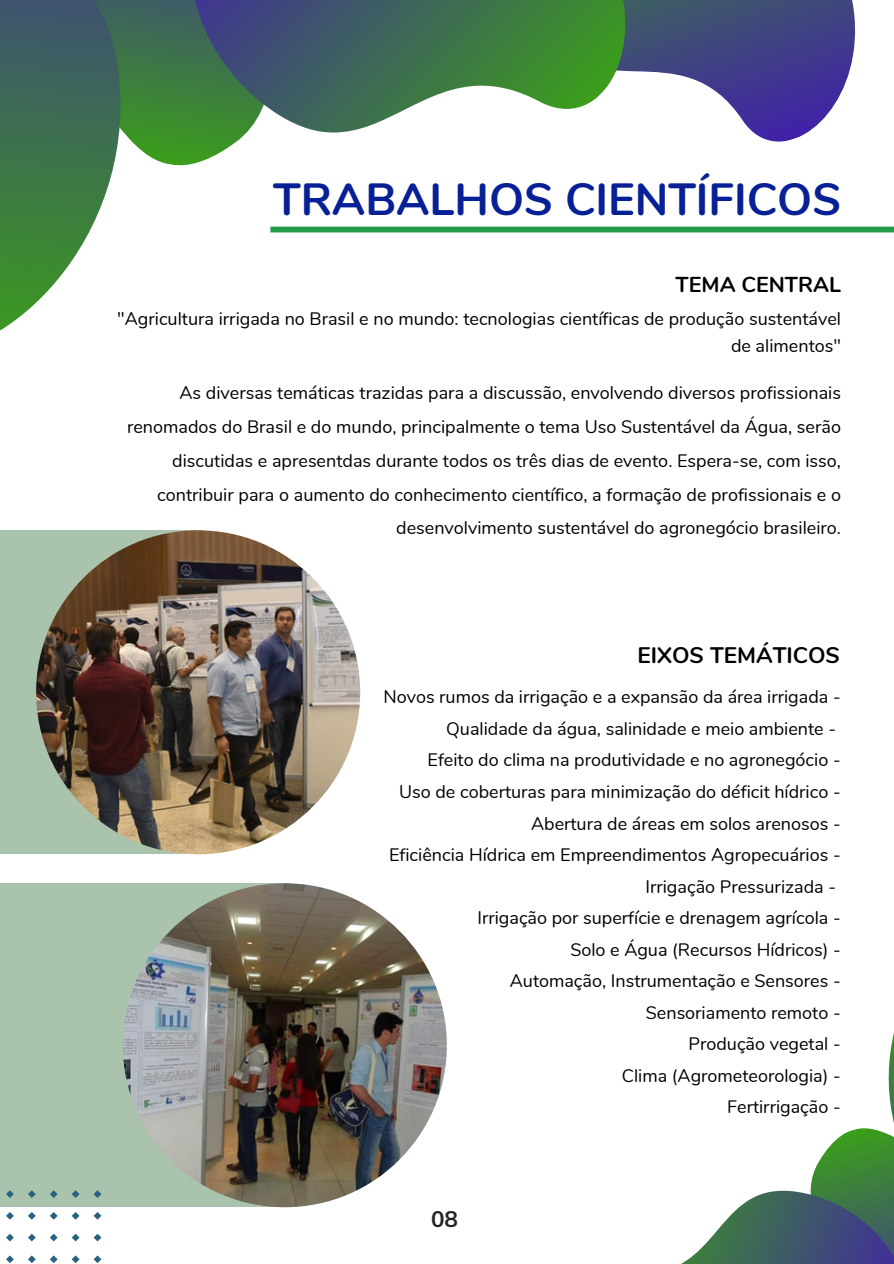
<style>
.page{position:relative;width:894px;height:1264px;background:#fff}
.page>*{position:absolute;margin:0;border:0;box-sizing:border-box;transform-origin:0 0}
.t1{font:700 45px "Nunito";color:#072095}
.t2{font:700 22.5px "Nunito";color:#000}
.t3{font:700 22.5px "Nunito";color:#242424}
.t4{font:700 21.6px "Nunito";color:#000}
.t5{font:18px/33.8px "Nunito";color:#000;text-align:right}
</style>
<div class="page">
<svg style="left:141px;top:0;width:106px;height:165px"></svg>
<svg style="left:659px;top:0;width:197px;height:142px"></svg>
<svg style="left:157px;top:0;width:502px;height:132px"></svg>
<svg style="left:0;top:0;width:141px;height:331px"></svg>
<div style="left:0;top:530px;width:202px;height:323px;background:#a9c3ac"></div>
<img style="left:36px;top:530px;width:324px;height:324px;border-radius:50%">
<div style="left:0;top:883px;width:288px;height:323px;background:#a9c3ac"></div>
<div style="left:270px;top:227px;width:623px;height:5px;background:#249946"></div>
<img style="left:123px;top:883px;width:323px;height:324px;border-radius:50%">
<svg style="left:6px;top:1255px;width:8px;height:8px"></svg>
<svg style="left:6px;top:1233px;width:8px;height:8px"></svg>
<svg style="left:6px;top:1212px;width:8px;height:7px"></svg>
<svg style="left:6px;top:1190px;width:8px;height:7px"></svg>
<svg style="left:28px;top:1255px;width:8px;height:8px"></svg>
<svg style="left:28px;top:1233px;width:8px;height:8px"></svg>
<svg style="left:28px;top:1212px;width:8px;height:7px"></svg>
<svg style="left:28px;top:1190px;width:8px;height:7px"></svg>
<svg style="left:50px;top:1255px;width:8px;height:8px"></svg>
<svg style="left:50px;top:1233px;width:8px;height:8px"></svg>
<svg style="left:50px;top:1212px;width:8px;height:7px"></svg>
<svg style="left:50px;top:1190px;width:8px;height:7px"></svg>
<svg style="left:72px;top:1255px;width:7px;height:8px"></svg>
<svg style="left:72px;top:1233px;width:7px;height:8px"></svg>
<svg style="left:72px;top:1212px;width:7px;height:7px"></svg>
<svg style="left:72px;top:1190px;width:7px;height:7px"></svg>
<svg style="left:94px;top:1255px;width:7px;height:8px"></svg>
<svg style="left:94px;top:1233px;width:7px;height:8px"></svg>
<svg style="left:94px;top:1212px;width:7px;height:7px"></svg>
<svg style="left:94px;top:1190px;width:7px;height:7px"></svg>
<svg style="left:683px;top:1037px;width:210px;height:226px"></svg>
<p class="t1" style="left:273px;top:170px;width:569px">TRABALHOS CIENTÍFICOS</p>
<p class="t4" style="left:675px;top:270px;width:167px">TEMA CENTRAL</p>
<p class="t5" style="left:117px;top:305px;width:725px;line-height:27px">"Agricultura irrigada no Brasil e no mundo: tecnologias científicas de produção sustentável de alimentos"</p>
<p class="t5" style="left:127px;top:376px;width:715px">As diversas temáticas trazidas para a discussão, envolvendo diversos profissionais renomados do Brasil e do mundo, principalmente o tema Uso Sustentável da Água, serão discutidas e apresentdas durante todos os três dias de evento. Espera-se, com isso, contribuir para o aumento do conhecimento científico, a formação de profissionais e o desenvolvimento sustentável do agronegócio brasileiro.</p>
<p class="t2" style="left:637px;top:640px;width:204px">EIXOS TEMÁTICOS</p>
<p class="t5" style="left:383px;top:681px;width:458px;line-height:31.5px">Novos rumos da irrigação e a expansão da área irrigada -<br>Qualidade da água, salinidade e meio ambiente -</p>
<p class="t5" style="left:427px;top:743px;width:414px">Efeito do clima na produtividade e no agronegócio -</p>
<p class="t5" style="left:399px;top:776px;width:443px;line-height:31.5px">Uso de coberturas para minimização do déficit hídrico -<br>Abertura de áreas em solos arenosos -</p>
<p class="t5" style="left:389px;top:839px;width:453px;line-height:31.5px">Eficiência Hídrica em Empreendimentos Agropecuários -<br>Irrigação Pressurizada -</p>
<p class="t5" style="left:477px;top:901px;width:364px">Irrigação por superfície e drenagem agrícola -</p>
<p class="t5" style="left:570px;top:932px;width:272px">Solo e Água (Recursos Hídricos) -</p>
<p class="t5" style="left:509px;top:964px;width:332px">Automação, Instrumentação e Sensores -</p>
<p class="t5" style="left:645px;top:995px;width:196px">Sensoriamento remoto -</p>
<p class="t5" style="left:688px;top:1027px;width:154px">Produção vegetal -</p>
<p class="t5" style="left:621px;top:1059px;width:220px">Clima (Agrometeorologia) -</p>
<p class="t5" style="left:727px;top:1090px;width:115px">Fertirrigação -</p>
<p class="t3" style="left:431px;top:1204px;width:28px">08</p>
</div>
